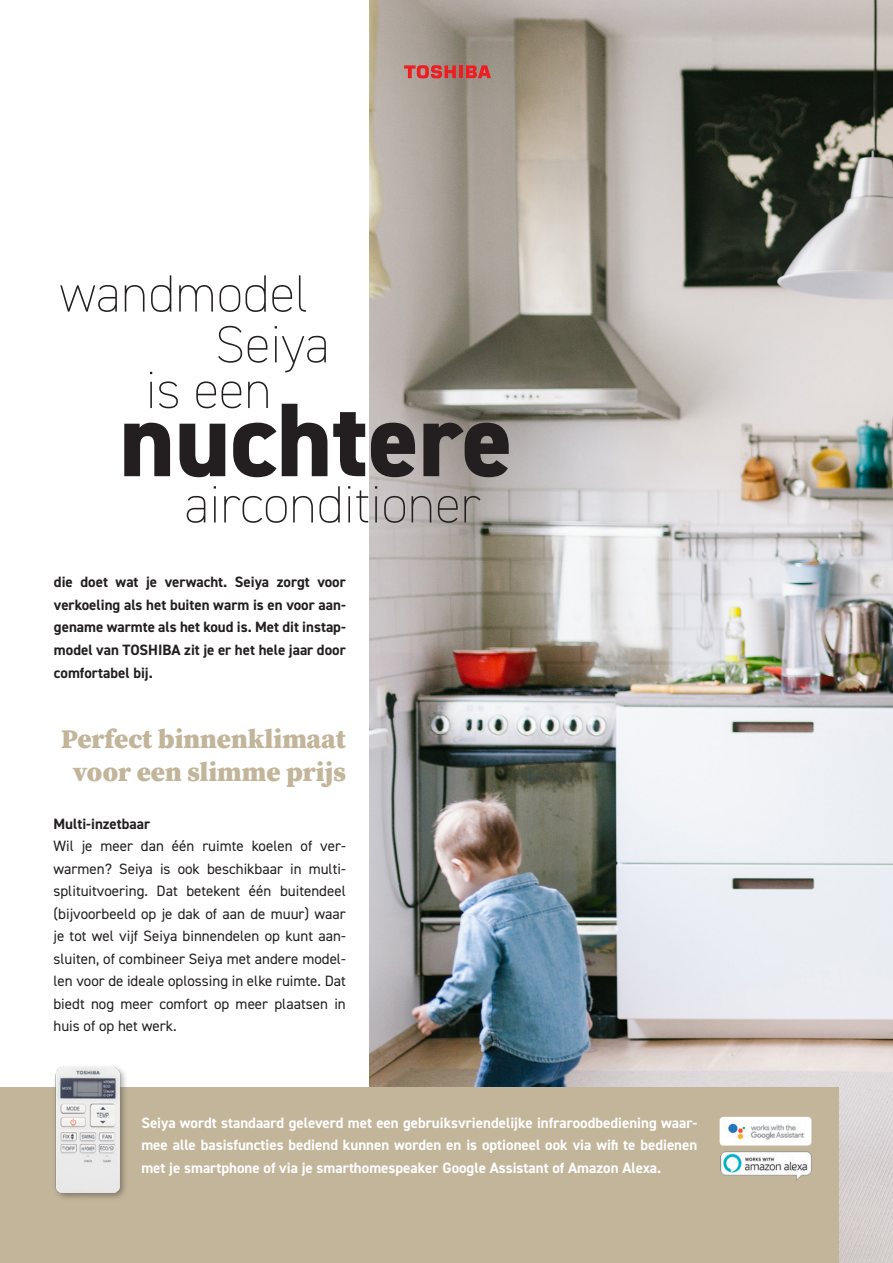
<style>
.page{position:relative;width:893px;height:1263px;background:#fff}
.page>*{position:absolute;margin:0;border:0;box-sizing:border-box;transform-origin:0 0}
.t1{font:800 105px "DIN2014";color:#231f20}
.t2{font:200 52.5px "DIN2014";color:#231f20}
.t3{font:27px "Source Serif Variable";color:#c2b59a}
.t4{font:15px/22.5px "DIN2014";color:#231f20;text-align:justify}
.t5{font:700 15px/22.5px "DIN2014";color:#fff;text-align:justify}
.t6{font:700 15px/22.5px "DIN2014";color:#231f20;text-align:justify}
</style>
<div class="page">
<img style="left:370px;top:0;width:523px;height:1263px">
<hr style="left:459px;top:65px;width:4px;height:13px;background:#ee1d23">
<svg style="left:466px;top:65px;width:25px;height:13px"></svg>
<svg style="left:404px;top:65px;width:52px;height:13px"></svg>
<div style="left:0;top:1087px;width:839px;height:176px;background:#c2b59a"></div>
<img style="left:719px;top:1116px;width:93px;height:30px">
<img style="left:720px;top:1151px;width:91px;height:29px">
<div style="left:52px;top:1064px;width:77px;height:137px;background:#231f20;opacity:.4"></div>
<img style="left:54px;top:1067px;width:68px;height:125px">
<p class="t2" style="left:60px;top:262px;width:250px">wandmodel</p>
<p class="t2" style="left:215px;top:312px;width:116px">Seiya</p>
<p class="t2" style="left:146px;top:358px;width:128px">is een</p>
<p class="t1" style="left:120px;top:370px;width:394px">nuchtere</p>
<p class="t2" style="left:184px;top:472px;width:298px">airconditioner</p>
<p class="t6" style="left:54px;top:571px;width:293px">die doet wat je verwacht. Seiya zorgt voor verkoeling als het buiten warm is en voor aan&shy;gename warmte als het koud is. Met dit instap&shy;model van TOSHIBA zit je er het hele jaar door comfortabel bij.</p>
<p class="t3" style="left:61px;top:721px;width:286px">Perfect binnenklimaat</p>
<p class="t3" style="left:73px;top:754px;width:274px">voor een slimme prijs</p>
<p class="t6" style="left:54px;top:812px;width:98px">Multi-inzetbaar</p>
<p class="t4" style="left:54px;top:835px;width:294px">Wil je meer dan één ruimte koelen of ver&shy;warmen? Seiya is ook beschikbaar in multi&shy;splituitvoering. Dat betekent één buitendeel (bijvoorbeeld op je dak of aan de muur) waar je tot wel vijf Seiya binnendelen op kunt aan&shy;sluiten, of combineer Seiya met andere model&shy;len voor de ideale oplossing in elke ruimte. Dat biedt nog meer comfort op meer plaatsen in huis of op het werk.</p>
<p class="t5" style="left:141px;top:1111px;width:557px">Seiya wordt standaard geleverd met een gebruiksvriendelijke infraroodbediening waar&shy;mee alle basisfuncties bediend kunnen worden en is optioneel ook via wifi te bedienen met je smartphone of via je smarthomespeaker Google Assistant of Amazon Alexa.</p>
</div>
